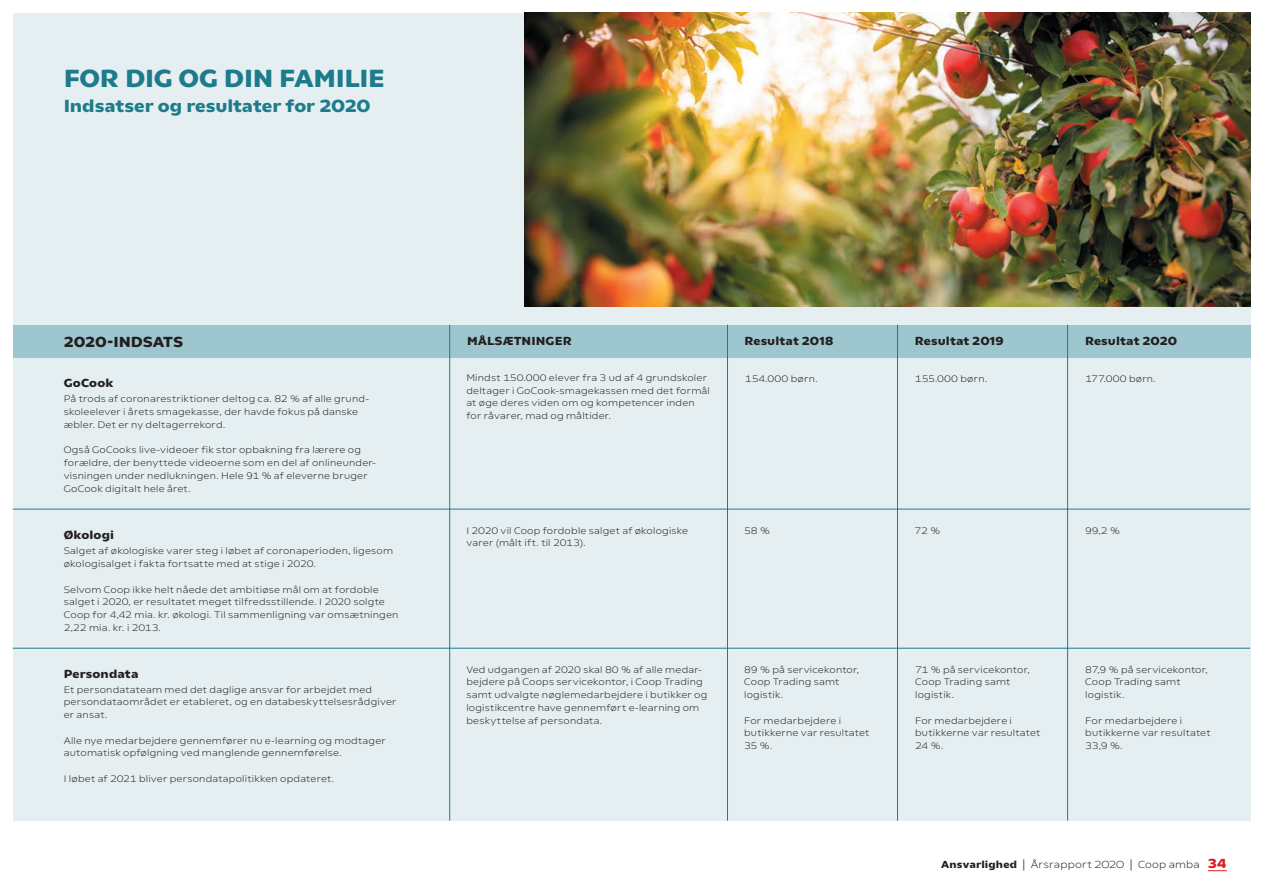
<style>
.page{position:relative;width:1263px;height:893px;background:#fff}
.page>*{position:absolute;margin:0;border:0;box-sizing:border-box;transform-origin:0 0}
.t1{font:700 25.5px "COOPPRINT";color:#1d7b8c}
.t2{font:700 18px "COOPPRINT";letter-spacing:-.005em;color:#1d7b8c}
.t3{font:700 15px "COOPPRINT";letter-spacing:-.005em;color:#231f20}
.t4{font:700 12px "COOPPRINT";letter-spacing:.01em;color:#231f20}
.t5{font:300 10.5px "COOPPRINT";letter-spacing:.02em;color:#231f20}
.t6{font:300 9.75px/12.8px "COOPPRINT";letter-spacing:.025em;color:#231f20}
.s1{font-weight:700}
.s2{font-size:12px}
.s3{font-weight:700;font-size:13.5px;color:#d91d20}
</style>
<div class="page">
<div style="left:13px;top:13px;width:1237px;height:808px;background:#e5eff1"></div>
<hr style="left:13px;top:509px;width:1237px;height:1px;background:#1d7b8c">
<hr style="left:13px;top:648px;width:1237px;height:1px;background:#1d7b8c">
<div style="left:13px;top:325px;width:1237px;height:33px;background:#9ec6cf"></div>
<hr style="left:449px;top:325px;width:1px;height:496px;background:#1d7b8c">
<hr style="left:727px;top:325px;width:1px;height:496px;background:#1d7b8c">
<hr style="left:897px;top:325px;width:1px;height:496px;background:#1d7b8c">
<hr style="left:1067px;top:325px;width:1px;height:496px;background:#1d7b8c">
<img style="left:524px;top:13px;width:726px;height:293px">
<svg style="left:1208px;top:870px;width:19px;height:1px"></svg>
<h1 class="t1" style="left:64px;top:64px;width:323px">FOR DIG OG DIN FAMILIE</h1>
<h2 class="t2" style="left:64px;top:96px;width:308px">Indsatser og resultater for 2020</h2>
<h3 class="t3" style="left:64px;top:333px;width:121px">2020-INDSATS</h3>
<p class="t4" style="left:467px;top:334px;width:106px">MÅLSÆTNINGER</p>
<p class="t4" style="left:744px;top:334px;width:90px">Resultat 2018</p>
<p class="t4" style="left:915px;top:334px;width:90px">Resultat 2019</p>
<p class="t4" style="left:1085px;top:334px;width:94px">Resultat 2020</p>
<p class="t6" style="left:466px;top:371px;width:245px">Mindst 150.000 elever fra 3 ud af 4 grundskoler deltager i GoCook-smagekassen med det formål at øge deres viden om og kompetencer inden for råvarer, mad og måltider.</p>
<p class="t6" style="left:745px;top:372px;width:74px">154.000 børn.</p>
<p class="t6" style="left:915px;top:372px;width:74px">155.000 børn.</p>
<p class="t6" style="left:1085px;top:372px;width:73px">177.000 børn.</p>
<p class="t4" style="left:64px;top:377px;width:51px">GoCook</p>
<p class="t6" style="left:64px;top:393px;width:307px">På trods af coronarestriktioner deltog ca. 82 % af alle grund&shy;skoleelever i årets smagekasse, der havde fokus på danske æbler. Det er ny deltagerrekord.</p>
<p class="t6" style="left:64px;top:444px;width:314px">Også GoCooks live-videoer fik stor opbakning fra lærere og forældre, der benyttede videoerne som en del af onlineunder&shy;visningen under nedlukningen. Hele 91 % af eleverne bruger GoCook digitalt hele året.</p>
<p class="t4" style="left:64px;top:529px;width:52px">Økologi</p>
<p class="t6" style="left:64px;top:545px;width:331px">Salget af økologiske varer steg i løbet af coronaperioden, ligesom økologisalget i fakta fortsatte med at stige i 2020.</p>
<p class="t6" style="left:64px;top:583px;width:336px">Selvom Coop ikke helt nåede det ambitiøse mål om at fordoble salget i 2020, er resultatet meget tilfredsstillende. I 2020 solgte Coop for 4,42 mia. kr. økologi. Til sammenligning var omsætningen 2,22 mia. kr. i 2013.</p>
<p class="t4" style="left:64px;top:667px;width:76px">Persondata</p>
<p class="t6" style="left:64px;top:683px;width:334px">Et persondatateam med det daglige ansvar for arbejdet med persondataområdet er etableret, og en databeskyttelsesrådgiver er ansat.</p>
<p class="t6" style="left:64px;top:734px;width:324px">Alle nye medarbejdere gennemfører nu e-learning og modtager automatisk opfølgning ved manglende gennemførelse.</p>
<p class="t6" style="left:64px;top:772px;width:272px">I løbet af 2021 bliver persondatapolitikken opdateret.</p>
<p class="t6" style="left:466px;top:524px;width:223px">I 2020 vil Coop fordoble salget af økologiske varer (målt ift. til 2013).</p>
<p class="t6" style="left:744px;top:524px;width:27px">58 %</p>
<p class="t6" style="left:914px;top:524px;width:27px">72 %</p>
<p class="t6" style="left:1085px;top:524px;width:36px">99,2 %</p>
<p class="t6" style="left:744px;top:663px;width:117px">89 % på servicekontor,<br>Coop Trading samt logistik.</p>
<p class="t6" style="left:744px;top:714px;width:127px">For medarbejdere i butikkerne var resultatet<br>35 %.</p>
<p class="t6" style="left:915px;top:663px;width:116px">71 % på servicekontor,<br>Coop Trading samt logistik.</p>
<p class="t6" style="left:915px;top:714px;width:127px">For medarbejdere i butikkerne var resultatet<br>24 %.</p>
<p class="t6" style="left:1085px;top:663px;width:124px">87,9 % på servicekontor,<br>Coop Trading samt logistik.</p>
<p class="t6" style="left:1085px;top:714px;width:127px">For medarbejdere i butikkerne var resultatet<br>33,9 %.</p>
<p class="t6" style="left:466px;top:663px;width:243px">Ved udgangen af 2020 skal 80 % af alle medar&shy;bejdere på Coops servicekontor, i Coop Trading samt udvalgte nøglemedarbejdere i butikker og logistikcentre have gennemført e-learning om beskyttelse af persondata.</p>
<p class="t5" style="left:941px;top:858px;width:287px"><span class="s1">Ansvarlighed</span> <span class="s2">|</span> Årsrapport 2020 <span class="s2">|</span> Coop amba <span class="s3">34</span></p>
</div>
